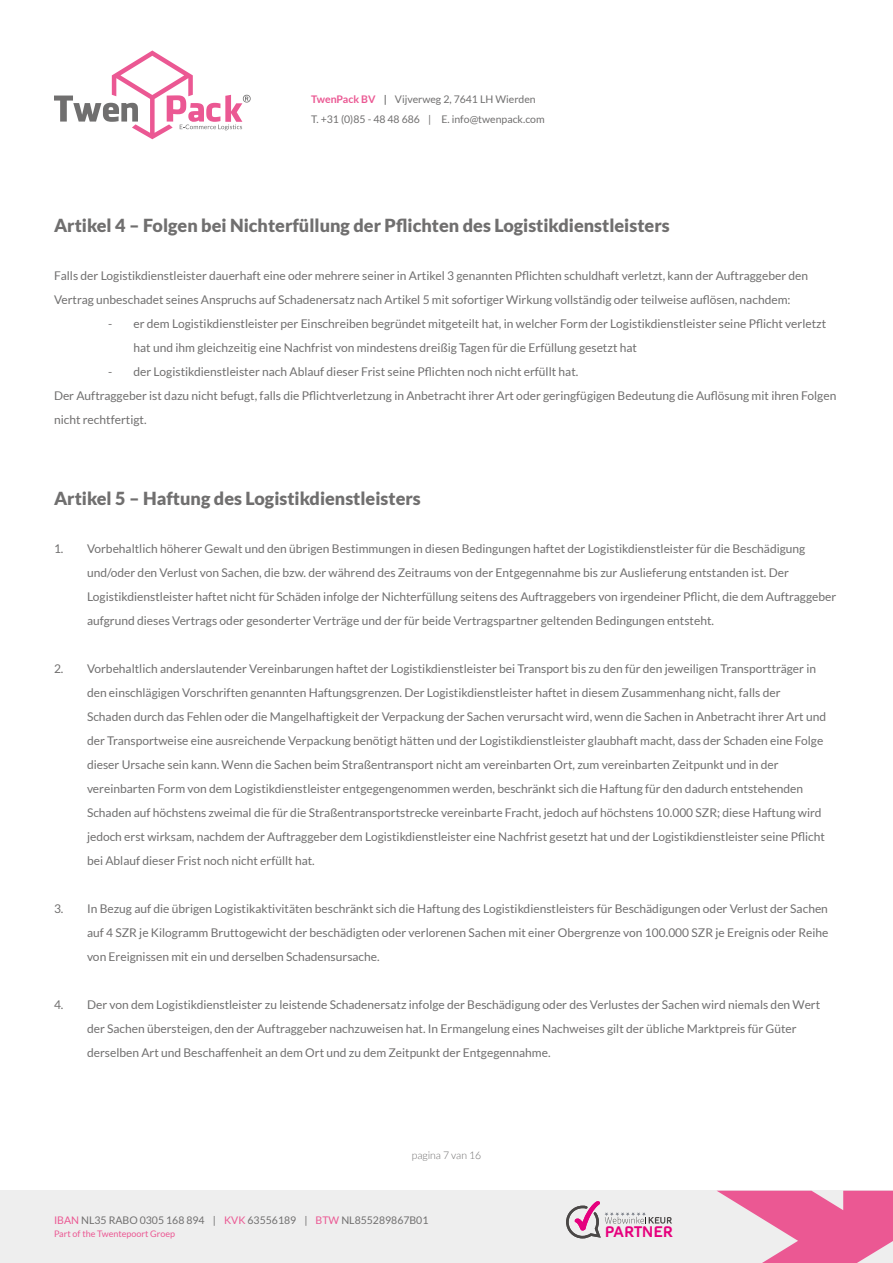
<style>
.page{position:relative;width:893px;height:1263px;background:#fff}
.page>*{position:absolute;margin:0;border:0;box-sizing:border-box;transform-origin:0 0}
.t1{font:900 18px "Lato";color:#706f6f}
.t2{font:700 15.3px "Oblik";letter-spacing:-.01em;color:#e6007d}
.t3{font:12px/24px "Lato";color:#706f6f}
.t4{font:10.5px/19.5px "Lato";color:#706f6f}
.t5{font:300 10.5px "Lato";color:#706f6f}
.t6{font:9px "Lato";color:#eb5893}
.s1{font-weight:700;color:#eb5893}
.s2{font-weight:700}
.s3{color:#eb5893}
</style>
<div class="page">
<svg style="left:54px;top:50px;width:197px;height:89px"></svg>
<div style="left:0;top:1191px;width:893px;height:72px;background:#eee"></div>
<svg style="left:717px;top:1191px;width:176px;height:72px"></svg>
<svg style="left:566px;top:1201px;width:106px;height:38px"></svg>
<p class="t4" style="left:311px;top:89px;width:235px"><span class="s1">TwenPack BV</span> <span class="s2">|</span> Vijverweg 2, 7641 LH Wierden<br>T. +31 (0)85 - 48 48 686 | E. info@twenpack.com</p>
<h1 class="t1" style="left:54px;top:215px;width:617px">Artikel 4 – Folgen bei Nichterfüllung der Pflichten des Logistikdienstleisters</h1>
<p class="t3" style="left:54px;top:264px;width:756px">Falls der Logistikdienstleister dauerhaft eine oder mehrere seiner in Artikel 3 genannten Pflichten schuldhaft verletzt, kann der Auftraggeber den<br>Vertrag unbeschadet seines Anspruchs auf Schadenersatz nach Artikel 5 mit sofortiger Wirkung vollständig oder teilweise auflösen, nachdem:</p>
<p class="t3" style="left:134px;top:312px;width:694px;text-indent:-26px">- er dem Logistikdienstleister per Einschreiben begründet mitgeteilt hat, in welcher Form der Logistikdienstleister seine Pflicht verletzt hat und ihm gleichzeitig eine Nachfrist von mindestens dreißig Tagen für die Erfüllung gesetzt hat</p>
<p class="t3" style="left:54px;top:360px;width:784px;text-indent:54px">- der Logistikdienstleister nach Ablauf dieser Frist seine Pflichten noch nicht erfüllt hat.<br>Der Auftraggeber ist dazu nicht befugt, falls die Pflichtverletzung in Anbetracht ihrer Art oder geringfügigen Bedeutung die Auflösung mit ihren Folgen nicht rechtfertigt.</p>
<h1 class="t1" style="left:54px;top:488px;width:368px">Artikel 5 – Haftung des Logistikdienstleisters</h1>
<p class="t3" style="left:87px;top:537px;width:751px;text-indent:-33px">1. Vorbehaltlich höherer Gewalt und den übrigen Bestimmungen in diesen Bedingungen haftet der Logistikdienstleister für die Beschädigung und/oder den Verlust von Sachen, die bzw. der während des Zeitraums von der Entgegennahme bis zur Auslieferung entstanden ist. Der Logistikdienstleister haftet nicht für Schäden infolge der Nichterfüllung seitens des Auftraggebers von irgendeiner Pflicht, die dem Auftraggeber aufgrund dieses Vertrags oder gesonderter Verträge und der für beide Vertragspartner geltenden Bedingungen entsteht.</p>
<p class="t3" style="left:87px;top:657px;width:740px;text-indent:-33px">2. Vorbehaltlich anderslautender Vereinbarungen haftet der Logistikdienstleister bei Transport bis zu den für den jeweiligen Transportträger in den einschlägigen Vorschriften genannten Haftungsgrenzen. Der Logistikdienstleister haftet in diesem Zusammenhang nicht, falls der Schaden durch das Fehlen oder die Mangelhaftigkeit der Verpackung der Sachen verursacht wird, wenn die Sachen in Anbetracht ihrer Art und der Transportweise eine ausreichende Verpackung benötigt hätten und der Logistikdienstleister glaubhaft macht, dass der Schaden eine Folge dieser Ursache sein kann. Wenn die Sachen beim Straßentransport nicht am vereinbarten Ort, zum vereinbarten Zeitpunkt und in der vereinbarten Form von dem Logistikdienstleister entgegengenommen werden, beschränkt sich die Haftung für den dadurch entstehenden Schaden auf höchstens zweimal die für die Straßentransportstrecke vereinbarte Fracht, jedoch auf höchstens 10.000 SZR; diese Haftung wird jedoch erst wirksam, nachdem der Auftraggeber dem Logistikdienstleister eine Nachfrist gesetzt hat und der Logistikdienstleister seine Pflicht bei Ablauf dieser Frist noch nicht erfüllt hat.</p>
<p class="t3" style="left:87px;top:897px;width:743px;text-align:justify;text-indent:-33px">3. In Bezug auf die übrigen Logistikaktivitäten beschränkt sich die Haftung des Logistikdienstleisters für Beschädigungen oder Verlust der Sachen auf 4 SZR je Kilogramm Bruttogewicht der beschädigten oder verlorenen Sachen mit einer Obergrenze von 100.000 SZR je Ereignis oder Reihe von Ereignissen mit ein und derselben Schadensursache.</p>
<p class="t3" style="left:87px;top:993px;width:735px;text-indent:-33px">4. Der von dem Logistikdienstleister zu leistende Schadenersatz infolge der Beschädigung oder des Verlustes der Sachen wird niemals den Wert der Sachen übersteigen, den der Auftraggeber nachzuweisen hat. In Ermangelung eines Nachweises gilt der übliche Marktpreis für Güter derselben Art und Beschaffenheit an dem Ort und zu dem Zeitpunkt der Entgegennahme.</p>
<p class="t5" style="left:412px;top:1149px;width:71px">pagina 7 van 16</p>
<p class="t4" style="left:54px;top:1210px;width:376px"><span class="s3">IBAN</span> NL35 RABO 0305 168 894 | <span class="s3">KVK</span> 63556189 | <span class="s3">BTW</span> NL855289867B01</p>
<p class="t6" style="left:54px;top:1229px;width:123px">Part of the Twentepoort Groep</p>
<p class="t2" style="left:605px;top:1223px;width:70px">PARTNER</p>
</div>
